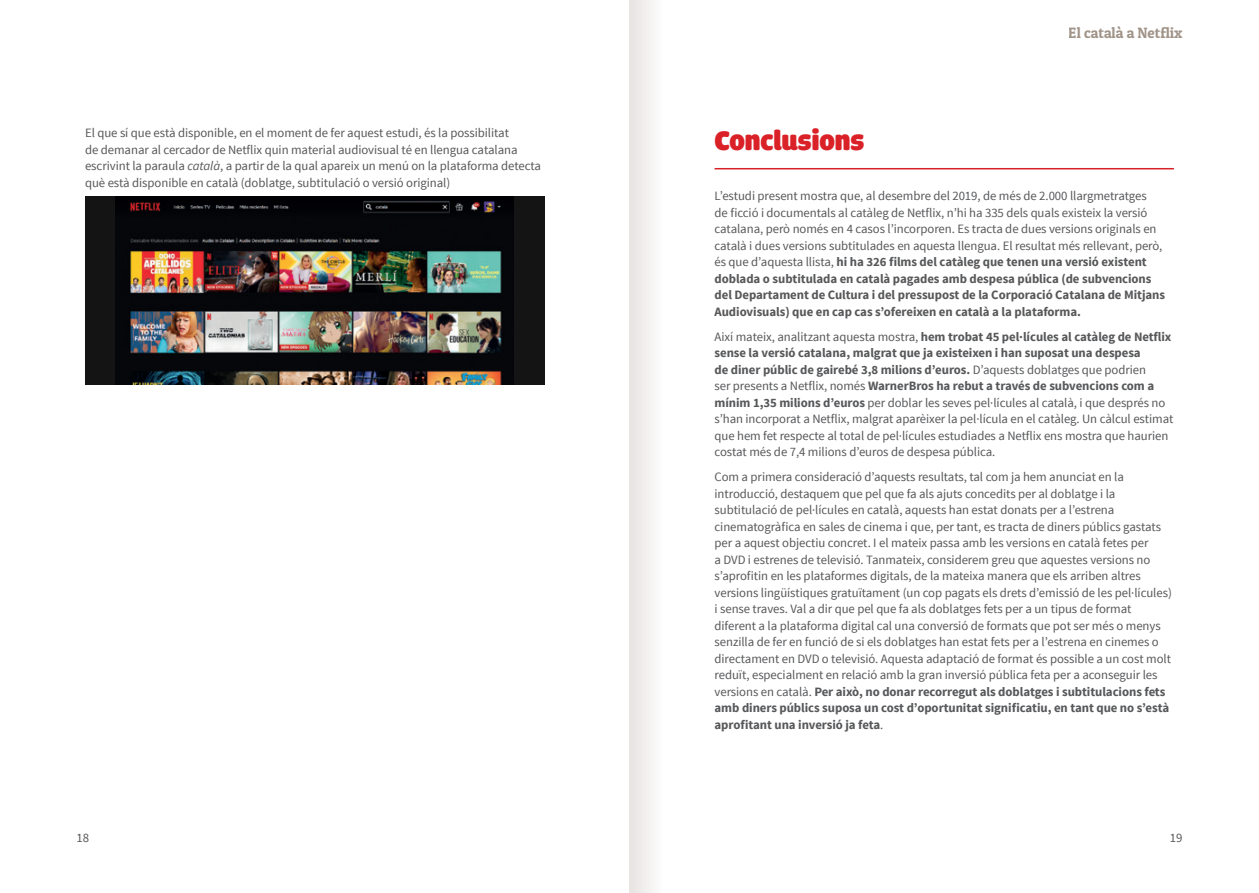
<style>
.page{position:relative;width:1259px;height:893px;background:#fff}
.page>*{position:absolute;margin:0;border:0;box-sizing:border-box;transform-origin:0 0}
.Text{font:900 28.5px "Cadena";letter-spacing:-.005em;color:#da2128}
.t1{font:15px "Patua One";letter-spacing:-.005em;color:#a09388}
.Text-2{font:12.75px/16.5px "Source Sans Pro";letter-spacing:-.005em;color:#57585a}
.s1{font-style:italic}
.s2{font-weight:700}
</style>
<div class="page">
<hr style="left:714px;top:168px;width:460px;height:1px;background:#da2128">
<div style="left:85px;top:197px;width:459px;height:188px;background:#141414"></div>
<img style="left:116px;top:197px;width:397px;height:188px">
<div style="left:629px;top:0;width:67px;height:893px;background:linear-gradient(to right,#ece9e7,#fff)"></div>
<p class="t1" style="left:1068px;top:23px;width:115px">El català a Netflix</p>
<p class="Text-2" style="left:85px;top:125px;width:457px">El que sí que està disponible, en el moment de fer aquest estudi, és la possibilitat<br>de demanar al cercador de Netflix quin material audiovisual té en llengua catalana escrivint la paraula <span class="s1">català</span>, a partir de la qual apareix un menú on la plataforma detecta què està disponible en català (doblatge, subtitulació o versió original)</p>
<p class="Text" style="left:714px;top:124px;width:151px">Conclusions</p>
<p class="Text-2" style="left:714px;top:188px;width:452px">L’estudi present mostra que, al desembre del 2019, de més de 2.000 llargmetratges<br>de ficció i documentals al catàleg de Netflix, n’hi ha 335 dels quals existeix la versió catalana, però només en 4 casos l’incorporen. Es tracta de dues versions originals en català i dues versions subtitulades en aquesta llengua. El resultat més rellevant, però, és que d’aquesta llista, <span class="s2">hi ha 326 films del catàleg que tenen una versió existent doblada o subtitulada en català pagades amb despesa pública (de subvencions del Departament de Cultura i del pressupost de la Corporació Catalana de Mitjans Audiovisuals) que en cap cas s’ofereixen en català a la plataforma.</span></p>
<p class="Text-2" style="left:714px;top:329px;width:460px">Així mateix, analitzant aquesta mostra, <span class="s2">hem trobat 45 pel·lícules al catàleg de Netflix sense la versió catalana, malgrat que ja existeixen i han suposat una despesa<br>de diner públic de gairebé 3,8 milions d’euros.</span> D’aquests doblatges que podrien<br>ser presents a Netflix, només <span class="s2">WarnerBros ha rebut a través de subvencions com a mínim 1,35 milions d’euros</span> per doblar les seves pel·lícules al català, i que després no s’han incorporat a Netflix, malgrat aparèixer la pel·lícula en el catàleg. Un càlcul estimat que hem fet respecte al total de pel·lícules estudiades a Netflix ens mostra que haurien costat més de 7,4 milions d’euros de despesa pública.</p>
<p class="Text-2" style="left:714px;top:469px;width:459px">Com a primera consideració d’aquests resultats, tal com ja hem anunciat en la introducció, destaquem que pel que fa als ajuts concedits per al doblatge i la subtitulació de pel·lícules en català, aquests han estat donats per a l’estrena cinematogràfica en sales de cinema i que, per tant, es tracta de diners públics gastats per a aquest objectiu concret. I el mateix passa amb les versions en català fetes per<br>a DVD i estrenes de televisió. Tanmateix, considerem greu que aquestes versions no s’aprofitin en les plataformes digitals, de la mateixa manera que els arriben altres versions lingüístiques gratuïtament (un cop pagats els drets d’emissió de les pel·lícules) i sense traves. Val a dir que pel que fa als doblatges fets per a un tipus de format diferent a la plataforma digital cal una conversió de formats que pot ser més o menys senzilla de fer en funció de si els doblatges han estat fets per a l’estrena en cinemes o directament en DVD o televisió. Aquesta adaptació de format és possible a un cost molt reduït, especialment en relació amb la gran inversió pública feta per a aconseguir les versions en català. <span class="s2">Per això, no donar recorregut als doblatges i subtitulacions fets amb diners públics suposa un cost d’oportunitat significatiu, en tant que no s’està aprofitant una inversió ja feta</span>.</p>
<p class="Text-2" style="left:77px;top:830px;width:14px">18</p>
<p class="Text-2" style="left:1169px;top:830px;width:14px">19</p>
</div>
